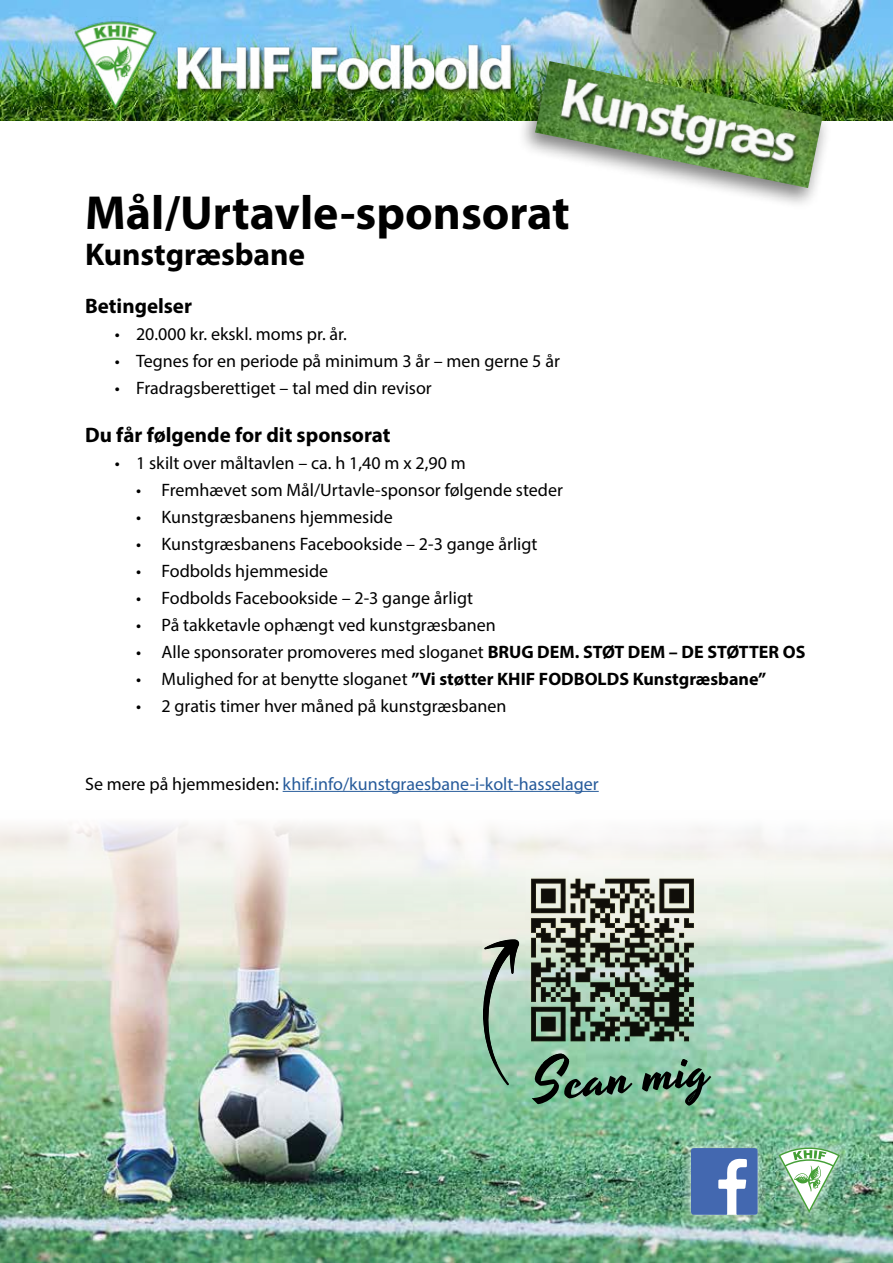
<style>
.page{position:relative;width:893px;height:1263px;background:#fff}
.page>*{position:absolute;margin:0;border:0;box-sizing:border-box;transform-origin:0 0}
.t1{font:700 48px "Myriad Pro";color:#000}
.t2{font:700 31.5px "Myriad Pro";color:#000}
.t3{font:700 21px "Myriad Pro";color:#000}
.t4{font:18px "Myriad Pro";color:#000}
.t5{font:700 18px "Myriad Pro";color:#000}
.t6{font:18px "Myriad Pro";color:#275b9b}
.s1{font-weight:700}
.s2{font-weight:400}
.s3{color:#000}
</style>
<div class="page">
<img style="left:0;top:0;width:893px;height:120px">
<img style="left:61px;top:17px;width:463px;height:98px">
<img style="left:0;top:823px;width:893px;height:440px">
<div style="left:451px;top:847px;width:323px;height:267px;background:#fff;opacity:.75"></div>
<svg style="left:483px;top:1063px;width:37px;height:22px"></svg>
<svg style="left:532px;top:1063px;width:101px;height:41px;background:#639075"></svg>
<img style="left:461px;top:857px;width:303px;height:206px">
<img style="left:483px;top:939px;width:37px;height:124px">
<img style="left:542px;top:1053px;width:27px;height:10px">
<svg style="left:642px;top:1059px;width:69px;height:47px;background:#649177"></svg>
<div style="left:679px;top:1136px;width:171px;height:90px;background:#fff;opacity:.75"></div>
<svg style="left:778px;top:1147px;width:62px;height:66px"></svg>
<svg style="left:691px;top:1148px;width:67px;height:67px;background:#6382bd"></svg>
<div style="left:517px;top:55px;width:315px;height:155px;background:#000;opacity:.5"></div>
<img style="left:535px;top:61px;width:288px;height:127px">
<img style="left:549px;top:67px;width:268px;height:116px">
<hr style="left:283px;top:791px;width:316px;height:1px;background:#275b9b">
<h1 class="t1" style="left:85px;top:181px;width:486px">Mål/Urtavle-sponsorat</h1>
<h2 class="t2" style="left:85px;top:234px;width:222px">Kunstgræsbane</h2>
<p class="t3" style="left:85px;top:292px;width:108px">Betingelser</p>
<p class="t4" style="left:115px;top:323px;width:234px">• 20.000 kr. ekskl. moms pr. år.</p>
<p class="t4" style="left:115px;top:350px;width:447px">• Tegnes for en periode på minimum 3 år – men gerne 5 år</p>
<p class="t4" style="left:115px;top:377px;width:318px">• Fradragsberettiget – tal med din revisor</p>
<p class="t3" style="left:85px;top:421px;width:307px">Du får følgende for dit sponsorat</p>
<p class="t4" style="left:115px;top:452px;width:352px">• 1 skilt over måltavlen – ca. h 1,40 m x 2,90 m</p>
<p class="t4" style="left:136px;top:479px;width:428px">• Fremhævet som Mål/Urtavle-sponsor følgende steder</p>
<p class="t4" style="left:136px;top:506px;width:258px">• Kunstgræsbanens hjemmeside</p>
<p class="t4" style="left:136px;top:533px;width:403px">• Kunstgræsbanens Facebookside – 2-3 gange årligt</p>
<p class="t4" style="left:136px;top:560px;width:194px">• Fodbolds hjemmeside</p>
<p class="t4" style="left:136px;top:587px;width:338px">• Fodbolds Facebookside – 2-3 gange årligt</p>
<p class="t4" style="left:136px;top:614px;width:361px">• På takketavle ophængt ved kunstgræsbanen</p>
<p class="t4" style="left:136px;top:641px;width:671px">• Alle sponsorater promoveres med sloganet <span class="s1">BRUG DEM. STØT DEM – DE STØTTER OS</span></p>
<p class="t5" style="left:136px;top:667px;width:632px"><span class="s2">• Mulighed for at benytte sloganet</span> ”Vi støtter KHIF FODBOLDS Kunstgræsbane”</p>
<p class="t4" style="left:136px;top:695px;width:372px">• 2 gratis timer hver måned på kunstgræsbanen</p>
<p class="t6" style="left:85px;top:772px;width:515px"><span class="s3">Se mere på hjemmesiden:</span> khif.info/kunstgraesbane-i-kolt-hasselager</p>
</div>
